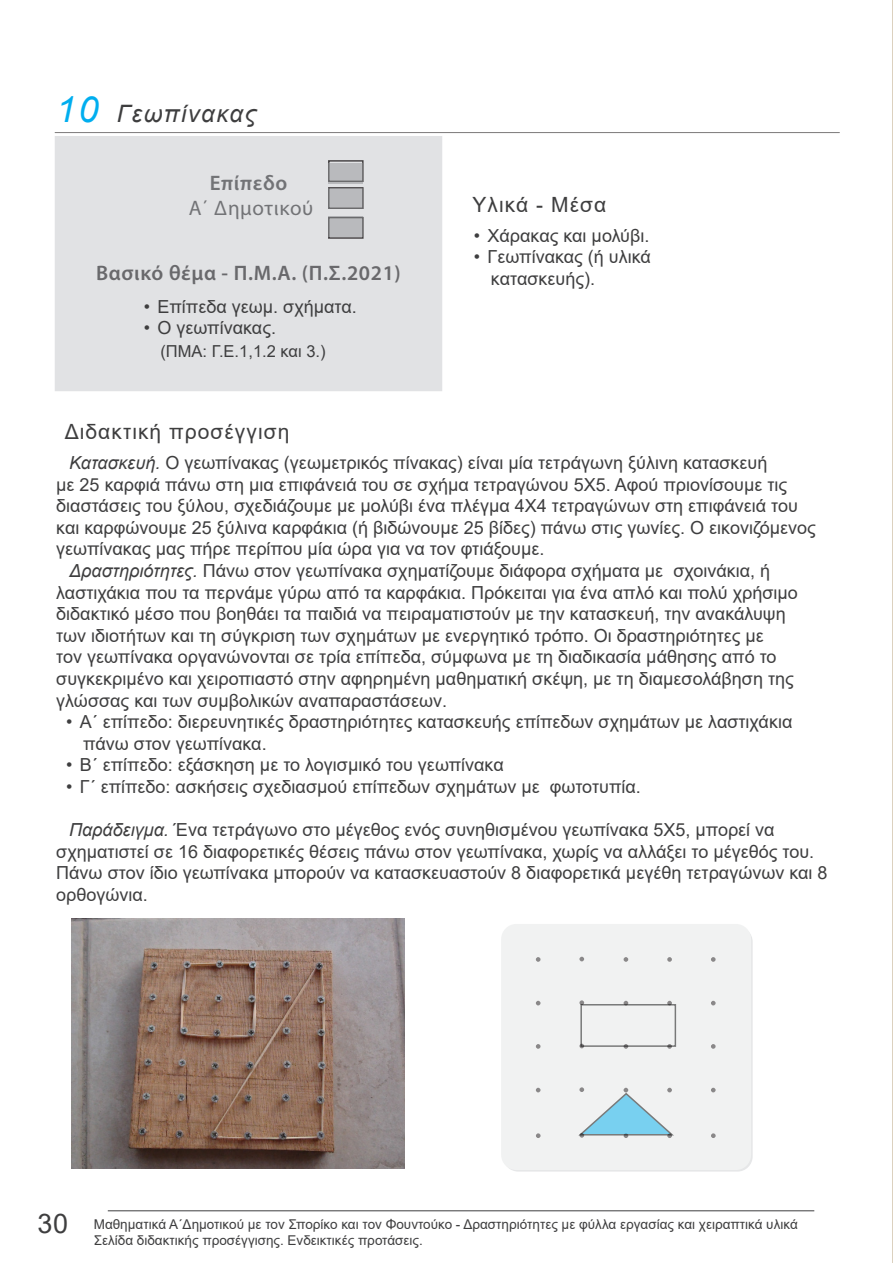
<style>
.page{position:relative;width:893px;height:1263px;background:#fff}
.page>*{position:absolute;margin:0;border:0;box-sizing:border-box;transform-origin:0 0}
.title_2{font:27px "Arial";color:#3e3e3f}
.title_1{font:italic 24px "Arial";letter-spacing:.06em;color:#3e3e3f}
.ylika{font:21px "Arial";letter-spacing:.05em;color:#3e3e3f}
.t1{font:600 21px "Myriad Pro";letter-spacing:.03em;color:#69696c}
.t2{font:21px "Myriad Pro";letter-spacing:.03em;color:#727376}
.t3{font:600 21px "Myriad Pro";letter-spacing:.03em;color:#727376}
.teachers_text{font:18px/21.6px "Arial";color:#3e3e3f}
.normal_11{font:16.5px "Arial";color:#3e3e3f}
.t4{font:13.5px/16.2px "Arial";color:#3e3e3f}
.s1{font-size:36px;color:#00aeef}
.s2{font-style:italic}
</style>
<div class="page">
<hr style="left:108px;top:1210px;width:706px;height:1px;background:#3e3e3f">
<hr style="left:55px;top:132px;width:785px;height:1px;background:#231f20">
<div style="left:56px;top:137px;width:385px;height:253px;background:#e1e2e4"></div>
<div style="left:55px;top:136px;width:387px;height:255px;border:2px solid #e1e2e4"></div>
<div style="left:328px;top:187px;width:36px;height:22px;border:1px solid #231f20"></div>
<hr style="left:892px;top:0;width:1px;height:1263px;background:#a48656">
<svg style="left:328px;top:189px;width:34px;height:20px"></svg>
<svg style="left:329px;top:216px;width:34px;height:21px"></svg>
<svg style="left:328px;top:163px;width:34px;height:20px"></svg>
<img style="left:71px;top:918px;width:334px;height:251px">
<div style="left:501px;top:924px;width:250px;height:246px;background:#f1f2f2;border-radius:15px"></div>
<svg style="left:536px;top:957px;width:4px;height:5px"></svg>
<svg style="left:579px;top:957px;width:5px;height:4px"></svg>
<svg style="left:624px;top:957px;width:4px;height:5px"></svg>
<svg style="left:667px;top:957px;width:5px;height:5px"></svg>
<svg style="left:711px;top:957px;width:5px;height:5px"></svg>
<svg style="left:536px;top:1001px;width:4px;height:4px"></svg>
<svg style="left:579px;top:1000px;width:5px;height:4px"></svg>
<svg style="left:624px;top:1001px;width:4px;height:3px"></svg>
<svg style="left:667px;top:1001px;width:5px;height:3px"></svg>
<svg style="left:711px;top:1001px;width:5px;height:4px"></svg>
<svg style="left:536px;top:1044px;width:4px;height:5px"></svg>
<svg style="left:711px;top:1044px;width:5px;height:5px"></svg>
<svg style="left:536px;top:1088px;width:4px;height:4px"></svg>
<svg style="left:711px;top:1088px;width:5px;height:4px"></svg>
<svg style="left:536px;top:1133px;width:5px;height:5px"></svg>
<svg style="left:711px;top:1133px;width:5px;height:5px"></svg>
<svg style="left:578px;top:1087px;width:96px;height:51px"></svg>
<p class="title_1" style="left:56px;top:98px;width:202px"><span class="s1">10</span> Γεωπίνακας</p>
<p class="t3" style="left:210px;top:169px;width:79px">Επίπεδο</p>
<p class="t2" style="left:189px;top:195px;width:126px">Α΄ Δημοτικού</p>
<p class="t1" style="left:96px;top:259px;width:306px">Βασικό θέμα - Π.Μ.Α. (Π.Σ.2021)</p>
<p class="teachers_text" style="left:144px;top:295px;width:214px">• Επίπεδα γεωμ. σχήματα.</p>
<p class="teachers_text" style="left:144px;top:317px;width:134px">• Ο γεωπίνακας.</p>
<p class="normal_11" style="left:160px;top:340px;width:167px">(ΠΜΑ: Γ.Ε.1,1.2 και 3.)</p>
<p class="ylika" style="left:472px;top:190px;width:135px">Υλικά - Μέσα</p>
<p class="teachers_text" style="left:474px;top:225px;width:177px">• Χάρακας και μολύβι.</p>
<p class="teachers_text" style="left:491px;top:246px;width:162px;text-indent:-17px">• Γεωπίνακας (ή υλικά κατασκευής).</p>
<p class="ylika" style="left:65px;top:417px;width:226px">Διδακτική προσέγγιση</p>
<p class="teachers_text" style="left:56px;top:452px;width:761px;text-indent:13px"><span class="s2">Κατασκευή.</span> Ο γεωπίνακας (γεωμετρικός πίνακας) είναι μία τετράγωνη ξύλινη κατασκευή<br>με 25 καρφιά πάνω στη μια επιφάνειά του σε σχήμα τετραγώνου 5Χ5. Αφού πριονίσουμε τις διαστάσεις του ξύλου, σχεδιάζουμε με μολύβι ένα πλέγμα 4Χ4 τετραγώνων στη επιφάνειά του και καρφώνουμε 25 ξύλινα καρφάκια (ή βιδώνουμε 25 βίδες) πάνω στις γωνίες. Ο εικονιζόμενος γεωπίνακας μας πήρε περίπου μία ώρα για να τον φτιάξουμε.</p>
<p class="teachers_text" style="left:56px;top:560px;width:743px;text-indent:13px"><span class="s2">Δραστηριότητες.</span> Πάνω στον γεωπίνακα σχηματίζουμε διάφορα σχήματα με σχοινάκια, ή λαστιχάκια που τα περνάμε γύρω από τα καρφάκια. Πρόκειται για ένα απλό και πολύ χρήσιμο διδακτικό μέσο που βοηθάει τα παιδιά να πειραματιστούν με την κατασκευή, την ανακάλυψη των ιδιοτήτων και τη σύγκριση των σχημάτων με ενεργητικό τρόπο. Οι δραστηριότητες με<br>τον γεωπίνακα οργανώνονται σε τρία επίπεδα, σύμφωνα με τη διαδικασία μάθησης από το συγκεκριμένο και χειροπιαστό στην αφηρημένη μαθηματική σκέψη, με τη διαμεσολάβηση της γλώσσας και των συμβολικών αναπαραστάσεων.</p>
<p class="teachers_text" style="left:83px;top:711px;width:711px;text-indent:-17px">• Α΄ επίπεδο: διερευνητικές δραστηριότητες κατασκευής επίπεδων σχημάτων με λαστιχάκια πάνω στον γεωπίνακα.</p>
<p class="teachers_text" style="left:66px;top:754px;width:439px">• Β΄ επίπεδο: εξάσκηση με το λογισμικό του γεωπίνακα</p>
<p class="teachers_text" style="left:66px;top:776px;width:576px">• Γ΄ επίπεδο: ασκήσεις σχεδιασμού επίπεδων σχημάτων με φωτοτυπία.</p>
<p class="teachers_text" style="left:56px;top:819px;width:773px;text-indent:13px"><span class="s2">Παράδειγμα.</span> Ένα τετράγωνο στο μέγεθος ενός συνηθισμένου γεωπίνακα 5Χ5, μπορεί να σχηματιστεί σε 16 διαφορετικές θέσεις πάνω στον γεωπίνακα, χωρίς να αλλάξει το μέγεθός του.<br>Πάνω στον ίδιο γεωπίνακα μπορούν να κατασκευαστούν 8 διαφορετικά μεγέθη τετραγώνων και 8 ορθογώνια.</p>
<p class="title_2" style="left:37px;top:1205px;width:32px">30</p>
<p class="t4" style="left:94px;top:1216px;width:706px">Μαθηματικά Α΄Δημοτικού με τον Σπορίκο και τον Φουντούκο - Δραστηριότητες με φύλλα εργασίας και χειραπτικά υλικά<br>Σελίδα διδακτικής προσέγγισης. Ενδεικτικές προτάσεις.</p>
</div>
